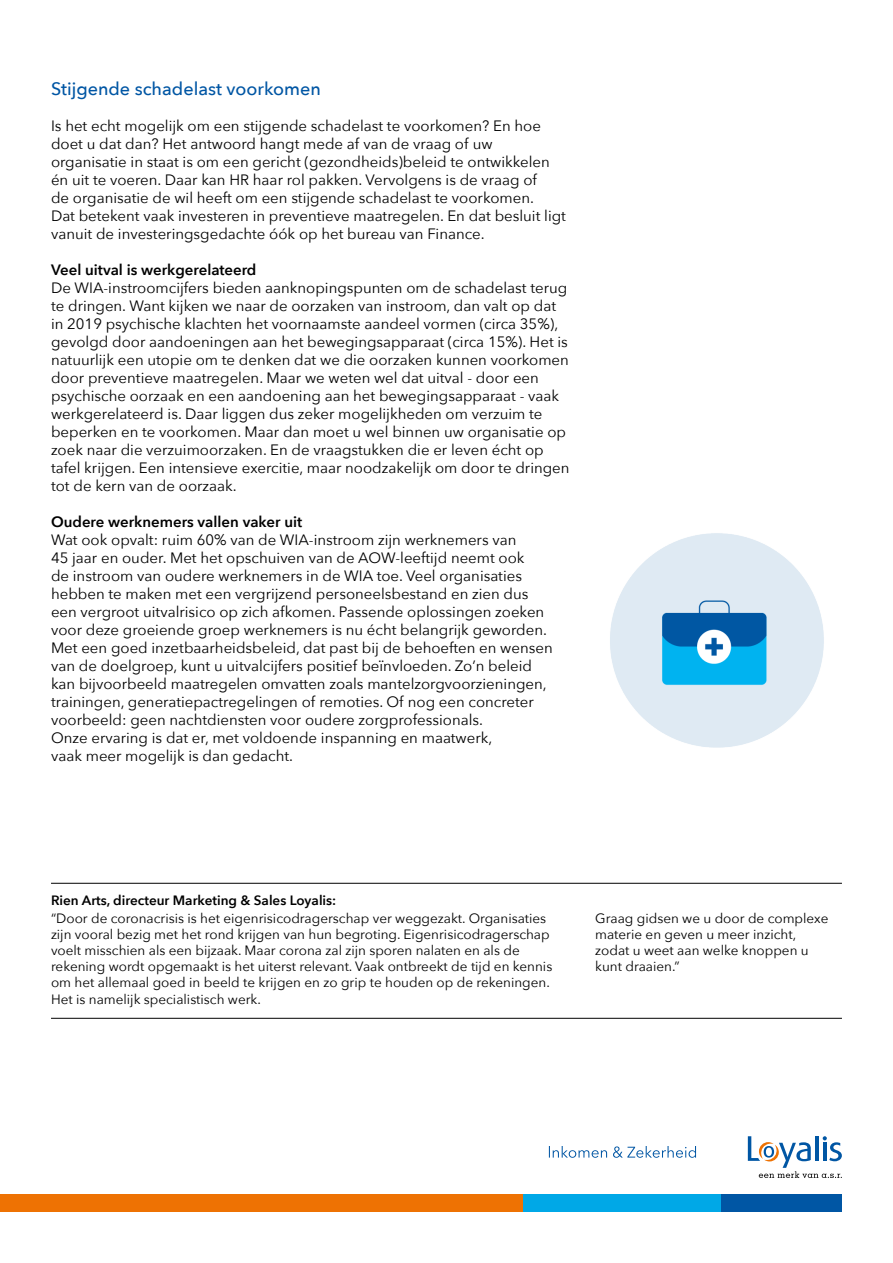
<style>
.page{position:relative;width:893px;height:1263px;background:#fff}
.page>*{position:absolute;margin:0;border:0;box-sizing:border-box;transform-origin:0 0}
.Kopje_over_2_kolomme{font:500 18px "Avenir Next";color:#0056a4}
.Body_over_2_kolommen{font:15px/18px "Avenir Next";color:#000}
.Bodykopje_over_2_kol{font:600 15px "Avenir Next";color:#000}
.Bodytekst{font:13.5px/16.2px "Avenir Next";color:#000}
.Bodykopje_over_2_kol-2{font:600 13.5px "Avenir Next";color:#000}
</style>
<div class="page">
<div style="left:0;top:1195px;width:523px;height:17px;background:#ee7203"></div>
<div style="left:523px;top:1195px;width:199px;height:17px;background:#00a8e7"></div>
<div style="left:722px;top:1195px;width:120px;height:17px;background:#0056a4"></div>
<svg style="left:748px;top:1136px;width:94px;height:42px"></svg>
<svg style="left:549px;top:1146px;width:147px;height:12px"></svg>
<hr style="left:51px;top:883px;width:791px;height:1px;background:#000">
<hr style="left:51px;top:1018px;width:791px;height:1px;background:#000">
<img style="left:610px;top:533px;width:214px;height:215px">
<p class="Kopje_over_2_kolomme" style="left:51px;top:73px;width:271px">Stijgende schadelast voorkomen</p>
<p class="Body_over_2_kolommen" style="left:51px;top:116px;width:516px">Is het echt mogelijk om een stijgende schadelast te voorkomen? En hoe doet u dat dan? Het antwoord hangt mede af van de vraag of uw organisatie in staat is om een gericht (gezondheids)beleid te ontwikkelen én uit te voeren. Daar kan HR haar rol pakken. Vervolgens is de vraag of<br>de organisatie de wil heeft om een stijgende schadelast te voorkomen.<br>Dat betekent vaak investeren in preventieve maatregelen. En dat besluit ligt vanuit de investeringsgedachte óók op het bureau van Finance.</p>
<p class="Bodykopje_over_2_kol" style="left:51px;top:256px;width:207px">Veel uitval is werkgerelateerd</p>
<p class="Body_over_2_kolommen" style="left:51px;top:278px;width:520px">De WIA-instroomcijfers bieden aanknopingspunten om de schadelast terug te dringen. Want kijken we naar de oorzaken van instroom, dan valt op dat in 2019 psychische klachten het voornaamste aandeel vormen (circa 35%), gevolgd door aandoeningen aan het bewegingsapparaat (circa 15%). Het is natuurlijk een utopie om te denken dat we die oorzaken kunnen voorkomen door preventieve maatregelen. Maar we weten wel dat uitval - door een psychische oorzaak en een aandoening aan het bewegingsapparaat - vaak werkgerelateerd is. Daar liggen dus zeker mogelijkheden om verzuim te beperken en te voorkomen. Maar dan moet u wel binnen uw organisatie op zoek naar die verzuimoorzaken. En de vraagstukken die er leven écht op tafel krijgen. Een intensieve exercitie, maar noodzakelijk om door te dringen tot de kern van de oorzaak.</p>
<p class="Bodykopje_over_2_kol" style="left:51px;top:508px;width:253px">Oudere werknemers vallen vaker uit</p>
<p class="Body_over_2_kolommen" style="left:51px;top:530px;width:503px">Wat ook opvalt: ruim 60% van de WIA-instroom zijn werknemers van<br>45 jaar en ouder. Met het opschuiven van de AOW-leeftijd neemt ook<br>de instroom van oudere werknemers in de WIA toe. Veel organisaties hebben te maken met een vergrijzend personeelsbestand en zien dus een vergroot uitvalrisico op zich afkomen. Passende oplossingen zoeken voor deze groeiende groep werknemers is nu écht belangrijk geworden.<br>Met een goed inzetbaarheidsbeleid, dat past bij de behoeften en wensen van de doelgroep, kunt u uitvalcijfers positief beïnvloeden. Zo’n beleid kan bijvoorbeeld maatregelen omvatten zoals mantelzorgvoorzieningen, trainingen, generatiepactregelingen of remoties. Of nog een concreter voorbeeld: geen nachtdiensten voor oudere zorgprofessionals.<br>Onze ervaring is dat er, met voldoende inspanning en maatwerk,<br>vaak meer mogelijk is dan gedacht.</p>
<p class="Bodykopje_over_2_kol-2" style="left:51px;top:888px;width:287px">Rien Arts, directeur Marketing &amp; Sales Loyalis:</p>
<p class="Bodytekst" style="left:51px;top:909px;width:503px">“Door de coronacrisis is het eigenrisicodragerschap ver weggezakt. Organisaties zijn vooral bezig met het rond krijgen van hun begroting. Eigenrisicodragerschap voelt misschien als een bijzaak. Maar corona zal zijn sporen nalaten en als de rekening wordt opgemaakt is het uiterst relevant. Vaak ontbreekt de tijd en kennis om het allemaal goed in beeld te krijgen en zo grip te houden op de rekeningen.<br>Het is namelijk specialistisch werk.</p>
<p class="Bodytekst" style="left:595px;top:909px;width:235px">Graag gidsen we u door de complexe materie en geven u meer inzicht, zodat u weet aan welke knoppen u kunt draaien.”</p>
</div>
